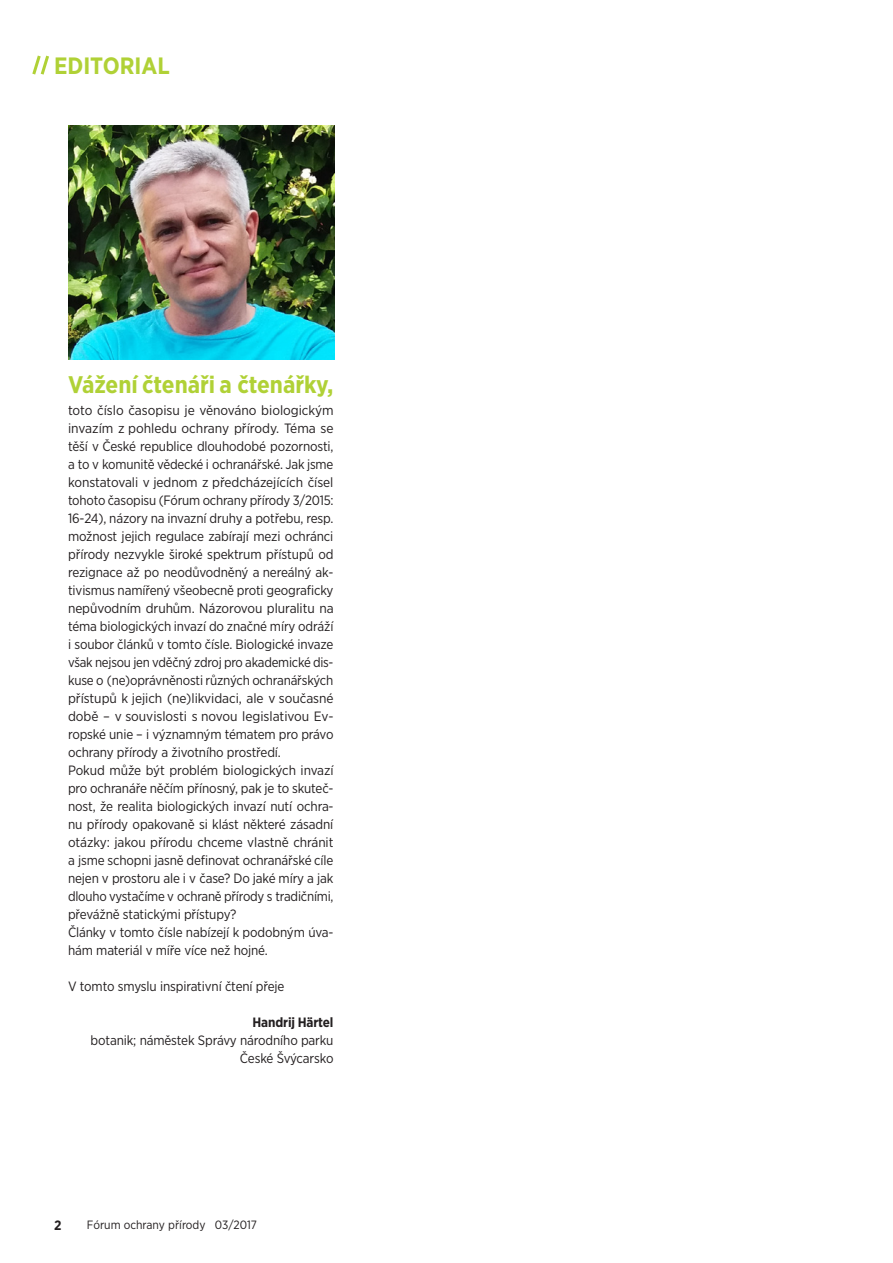
<style>
.page{position:relative;width:893px;height:1263px;background:#fff}
.page>*{position:absolute;margin:0;border:0;box-sizing:border-box;transform-origin:0 0}
.t1{font:700 24px "Gotham Narrow";color:#b0d136}
.t2{font:700 23.55px "Gotham Narrow";color:#b0d136}
.t3{font:13.5px/18px "Gotham Narrow";letter-spacing:-.01em;color:#231f20;text-align:justify}
.t4{font:700 13.5px "Gotham Narrow";letter-spacing:-.01em;color:#231f20}
.t5{font:12px "Gotham Narrow";color:#231f20}
</style>
<div class="page">
<img style="left:68px;top:126px;width:266px;height:233px">
<svg style="left:32px;top:55px;width:17px;height:20px"></svg>
<p class="t2" style="left:54px;top:50px;width:117px">EDITORIAL</p>
<p class="t1" style="left:68px;top:369px;width:267px">Vážení čtenáři a čtenářky,</p>
<p class="t3" style="left:68px;top:401px;width:267px">toto číslo časopisu je věnováno biologickým invazím z pohledu ochrany přírody. Téma se těší v České republice dlouhodobé pozornosti, a to v komunitě vědecké i ochranářské. Jak jsme konstatovali v jednom z předcházejících čísel tohoto časopisu (Fórum ochrany přírody 3/2015:<br>16-24), názory na invazní druhy a potřebu, resp. možnost jejich regulace zabírají mezi ochránci přírody nezvykle široké spektrum přístupů od rezignace až po neodůvodněný a nereálný ak&shy;tivismus namířený všeobecně proti geograficky nepůvodním druhům. Názorovou pluralitu na téma biologických invazí do značné míry odráží i soubor článků v tomto čísle. Biologické invaze však nejsou jen vděčný zdroj pro akademické dis&shy;kuse o (ne)oprávněnosti různých ochranářských přístupů k jejich (ne)likvidaci, ale v současné době – v souvislosti s novou legislativou Ev&shy;ropské unie – i významným tématem pro právo ochrany přírody a životního prostředí.</p>
<p class="t3" style="left:68px;top:761px;width:267px">Pokud může být problém biologických invazí pro ochranáře něčím přínosný, pak je to skuteč&shy;nost, že realita biologických invazí nutí ochra&shy;nu přírody opakovaně si klást některé zásadní otázky: jakou přírodu chceme vlastně chránit a jsme schopni jasně definovat ochranářské cíle nejen v prostoru ale i v čase? Do jaké míry a jak dlouho vystačíme v ochraně přírody s tradičními, převážně statickými přístupy?</p>
<p class="t3" style="left:68px;top:923px;width:267px">Články v tomto čísle nabízejí k podobným úva&shy;hám materiál v míře více než hojné.</p>
<p class="t3" style="left:68px;top:977px;width:218px">V tomto smyslu inspirativní čtení přeje</p>
<p class="t4" style="left:253px;top:1014px;width:83px">Handrij Härtel</p>
<p class="t3" style="left:91px;top:1031px;width:244px;text-align:right">botanik; náměstek Správy národního parku<br>České Švýcarsko</p>
<p class="t4" style="left:54px;top:1216px;width:9px">2</p>
<p class="t5" style="left:87px;top:1217px;width:172px">Fórum ochrany přírody 03/2017</p>
</div>
